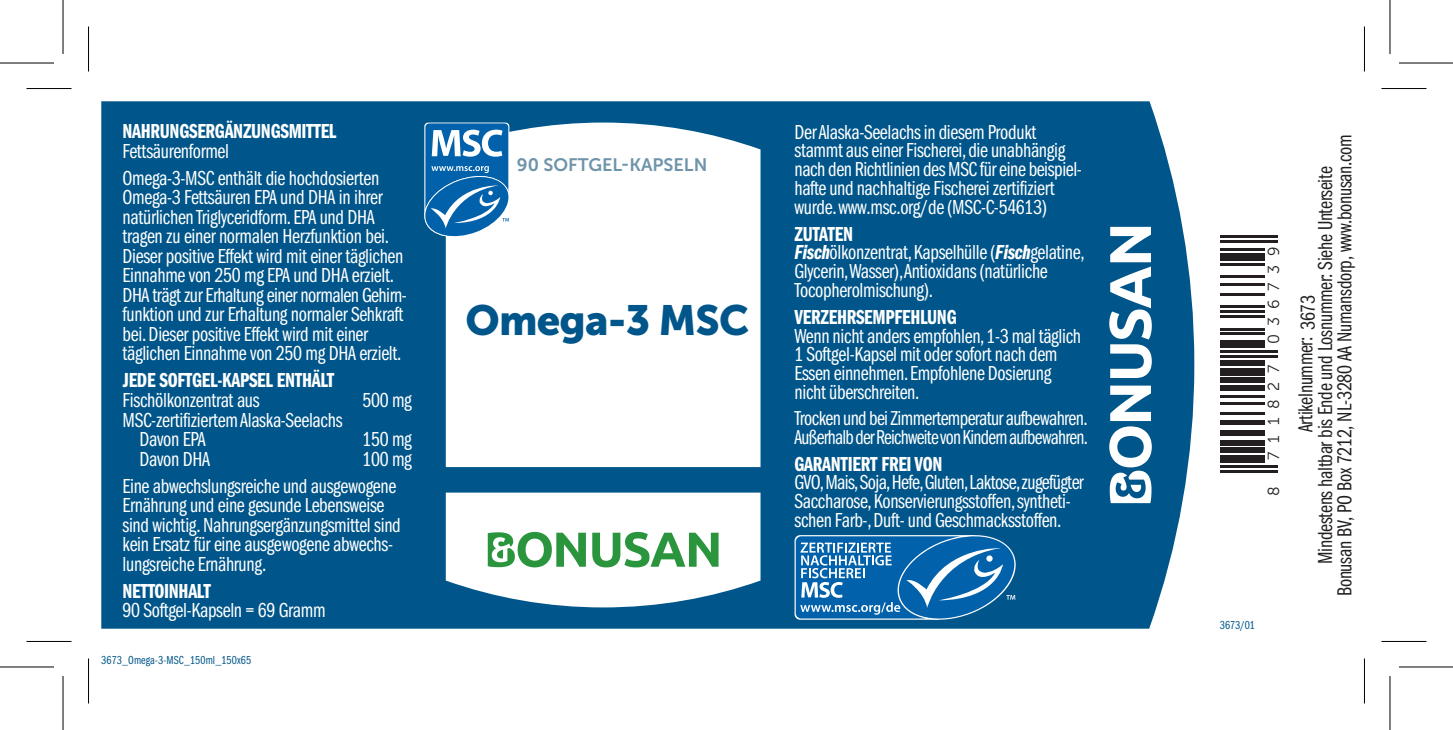
<style>
.page{position:relative;width:1453px;height:730px;background:#fff}
.page>*{position:absolute;margin:0;border:0;box-sizing:border-box;transform-origin:0 0}
.t1{font:42px "Museo Sans 900";letter-spacing:-.02em;color:#00568a}
.t2{font:21px/19.5px "Franklin Gothic Book Cmpr";letter-spacing:-.015em;color:#fff}
.t3{font:21px/19.5px "Franklin Gothic Book Cmpr";letter-spacing:-.015em;color:#231f20;text-align:center}
.t4{font:21px "Franklin Gothic Demi Cmpr";letter-spacing:-.015em;color:#fff}
.t5{font:20.7px/18.6px "Franklin Gothic Book Cmpr";letter-spacing:-.035em;color:#fff}
.t6{font:18px "Museo Sans 700";color:#6e94ab}
.t7{font:15.9px "Museo Sans 300";letter-spacing:.54em;color:#231f20}
.t8{font:12px "Franklin Gothic Book Cmpr";letter-spacing:.01em;color:#00568a}
.s1{font-family:"ITC Franklin Gothic Std Dm Cp It"}
.s2{color:#fff}
</style>
<div class="page">
<div style="left:101px;top:101px;width:1093px;height:528px;background:#00568a"></div>
<svg style="left:446px;top:123px;width:314px;height:344px"></svg>
<svg style="left:446px;top:492px;width:314px;height:115px"></svg>
<svg style="left:1109px;top:227px;width:43px;height:151px"></svg>
<svg style="left:1109px;top:386px;width:43px;height:117px"></svg>
<hr style="left:1220px;top:470px;width:57px;height:2px;background:#231f20">
<hr style="left:1220px;top:465px;width:57px;height:2px;background:#231f20">
<div style="left:1220px;top:455px;width:44px;height:8px;background:#231f20"></div>
<div style="left:1220px;top:447px;width:44px;height:6px;background:#231f20"></div>
<div style="left:1220px;top:440px;width:44px;height:5px;background:#231f20"></div>
<div style="left:1220px;top:430px;width:44px;height:5px;background:#231f20"></div>
<div style="left:1220px;top:420px;width:44px;height:5px;background:#231f20"></div>
<hr style="left:1220px;top:413px;width:44px;height:2px;background:#231f20">
<hr style="left:1220px;top:403px;width:44px;height:2px;background:#231f20">
<hr style="left:1220px;top:395px;width:44px;height:2px;background:#231f20">
<div style="left:1220px;top:385px;width:44px;height:5px;background:#231f20"></div>
<div style="left:1220px;top:378px;width:44px;height:5px;background:#231f20"></div>
<div style="left:1220px;top:368px;width:44px;height:7px;background:#231f20"></div>
<div style="left:1220px;top:360px;width:44px;height:5px;background:#231f20"></div>
<hr style="left:1220px;top:355px;width:57px;height:3px;background:#231f20">
<hr style="left:1220px;top:350px;width:57px;height:3px;background:#231f20">
<div style="left:1220px;top:340px;width:44px;height:8px;background:#231f20"></div>
<hr style="left:1220px;top:333px;width:44px;height:2px;background:#231f20">
<hr style="left:1220px;top:328px;width:44px;height:2px;background:#231f20">
<hr style="left:1220px;top:315px;width:44px;height:3px;background:#231f20">
<hr style="left:1220px;top:310px;width:44px;height:3px;background:#231f20">
<hr style="left:1220px;top:305px;width:44px;height:3px;background:#231f20">
<hr style="left:1220px;top:293px;width:44px;height:2px;background:#231f20">
<hr style="left:1220px;top:283px;width:44px;height:2px;background:#231f20">
<hr style="left:1220px;top:275px;width:44px;height:3px;background:#231f20">
<hr style="left:1220px;top:263px;width:44px;height:2px;background:#231f20">
<div style="left:1220px;top:253px;width:44px;height:7px;background:#231f20"></div>
<hr style="left:1220px;top:248px;width:44px;height:2px;background:#231f20">
<hr style="left:1220px;top:240px;width:57px;height:3px;background:#231f20">
<hr style="left:1220px;top:235px;width:57px;height:3px;background:#231f20">
<svg style="left:794px;top:535px;width:221px;height:85px;background:#337fb8"></svg>
<svg style="left:422px;top:123px;width:87px;height:115px"></svg>
<hr style="left:27px;top:88px;width:45px;height:1px;background:#000">
<hr style="left:1381px;top:88px;width:45px;height:1px;background:#000">
<hr style="left:27px;top:641px;width:45px;height:1px;background:#000">
<hr style="left:1381px;top:641px;width:45px;height:1px;background:#000">
<hr style="left:88px;top:27px;width:1px;height:45px;background:#000">
<hr style="left:88px;top:658px;width:1px;height:45px;background:#000">
<hr style="left:1364px;top:27px;width:1px;height:45px;background:#000">
<hr style="left:1364px;top:658px;width:1px;height:45px;background:#000">
<svg style="left:0;top:667px;width:54px;height:1px"></svg>
<svg style="left:1399px;top:667px;width:54px;height:1px"></svg>
<hr style="left:0;top:62px;width:54px;height:2px;background:#000">
<hr style="left:1399px;top:62px;width:54px;height:2px;background:#000">
<hr style="left:0;top:666px;width:54px;height:1px;background:#000">
<hr style="left:1399px;top:666px;width:54px;height:1px;background:#000">
<hr style="left:62px;top:0;width:2px;height:54px;background:#000">
<hr style="left:62px;top:676px;width:2px;height:54px;background:#000">
<hr style="left:1389px;top:0;width:1px;height:54px;background:#000">
<hr style="left:1389px;top:676px;width:1px;height:54px;background:#000">
<p class="t4" style="left:123px;top:120px;width:215px">NAHRUNGSERGÄNZUNGSMITTEL</p>
<p class="t2" style="left:123px;top:138px;width:258px;line-height:27px">Fettsäurenformel<br>Omega-3-MSC enthält die hochdosierten</p>
<p class="t2" style="left:123px;top:188px;width:286px">Omega-3 Fettsäuren EPA und DHA in ihrer natürlichen Triglyceridform. EPA und DHA tragen zu einer normalen Herzfunktion bei.<br>Dieser positive Effekt wird mit einer täglichen Einnahme von 250 mg EPA und DHA erzielt.<br>DHA trägt zur Erhaltung einer normalen Gehirn&shy;funktion und zur Erhaltung normaler Sehkraft bei. Dieser positive Effekt wird mit einer täglichen Einnahme von 250 mg DHA erzielt.</p>
<p class="t4" style="left:123px;top:369px;width:213px">JEDE SOFTGEL-KAPSEL ENTHÄLT</p>
<p class="t2" style="left:123px;top:391px;width:139px">Fischölkonzentrat aus</p>
<p class="t2" style="left:362px;top:391px;width:51px">500 mg</p>
<p class="t2" style="left:140px;top:410px;width:204px;text-indent:-17px">MSC-zertifiziertem Alaska-Seelachs<br>Davon EPA</p>
<p class="t2" style="left:362px;top:430px;width:51px">150 mg</p>
<p class="t2" style="left:123px;top:445px;width:291px;line-height:27px;text-indent:240px">100 mg<br>Eine abwechslungsreiche und ausgewogene</p>
<p class="t2" style="left:123px;top:496px;width:280px">Ernährung und eine gesunde Lebensweise sind wichtig. Nahrungsergänzungsmittel sind kein Ersatz für eine ausgewogene abwechs&shy;lungsreiche Ernährung.</p>
<p class="t4" style="left:123px;top:579px;width:90px">NETTOINHALT</p>
<p class="t2" style="left:123px;top:601px;width:205px">90 Softgel-Kapseln = 69 Gramm</p>
<p class="t2" style="left:140px;top:449px;width:72px">Davon DHA</p>
<p class="t8" style="left:101px;top:653px;width:152px">3673_Omega-3-MSC_150ml_150x65</p>
<p class="t6" style="left:517px;top:155px;width:192px">90 SOFTGEL-KAPSELN</p>
<h1 class="t1" style="left:465px;top:297px;width:285px">Omega-3 MSC</h1>
<p class="t2" style="left:794px;top:122px;width:289px">Der Alaska-Seelachs in diesem Produkt stammt aus einer Fischerei, die unabhängig nach den Richtlinien des MSC für eine bei spiel&shy;hafte und nachhaltige Fischerei zertifiziert wurde. www.msc.org/de (MSC-C-54613)</p>
<p class="t4" style="left:794px;top:222px;width:60px">ZUTATEN</p>
<p class="t2" style="left:794px;top:243px;width:292px"><span class="s1">Fisch</span>ölkonzentrat, Kapselhülle (<span class="s1">Fisch</span>gelatine,<br>Glycerin, Wasser), Antioxidans (natürliche<br>Tocopherolmischung).</p>
<p class="t4" style="left:794px;top:305px;width:164px">VERZEHRSEMPFEHLUNG</p>
<p class="t2" style="left:794px;top:326px;width:288px">Wenn nicht anders empfohlen, 1-3 mal täglich 1 Softgel-Kapsel mit oder sofort nach dem Essen einnehmen. Empfohlene Dosierung nicht überschreiten.</p>
<p class="t5" style="left:794px;top:409px;width:295px">Trocken und bei Zimmertemperatur aufbewahren.<br>Außerhalb der Reichweite von Kindern aufbewahren.</p>
<p class="t4" style="left:794px;top:452px;width:149px">GARANTIERT FREI VON</p>
<p class="t2" style="left:794px;top:473px;width:291px">GVO,Mais,Soja, Hefe,Gluten, Laktose,zugefügter<br>Saccharose, Konservierungsstoffen, syntheti&shy;schen Farb-, Duft- und Geschmacksstoffen.</p>
<p class="t7" style="left:1265px;top:344px;width:99px;rotate:-90deg">036739</p>
<p class="t7" style="left:1265px;top:460px;width:97px;rotate:-90deg">711827</p>
<p class="t7" style="left:1265px;top:496px;width:11px;rotate:-90deg">8</p>
<p class="t8" style="left:1220px;top:618px;width:37px">3673/01</p>
<p class="t3" style="left:1296px;top:596px;width:463px;rotate:-90deg">Artikelnummer: <span class="s2">0000<br></span>Mindestens haltbar bis Ende und Losnummer: Siehe Unterseite<br>Bonusan BV, PO Box 7212, NL-3280 AA Numansdorp, www.bonusan.com</p>
<p class="t3" style="left:1298px;top:330px;width:36px;rotate:-90deg">3673</p>
</div>
